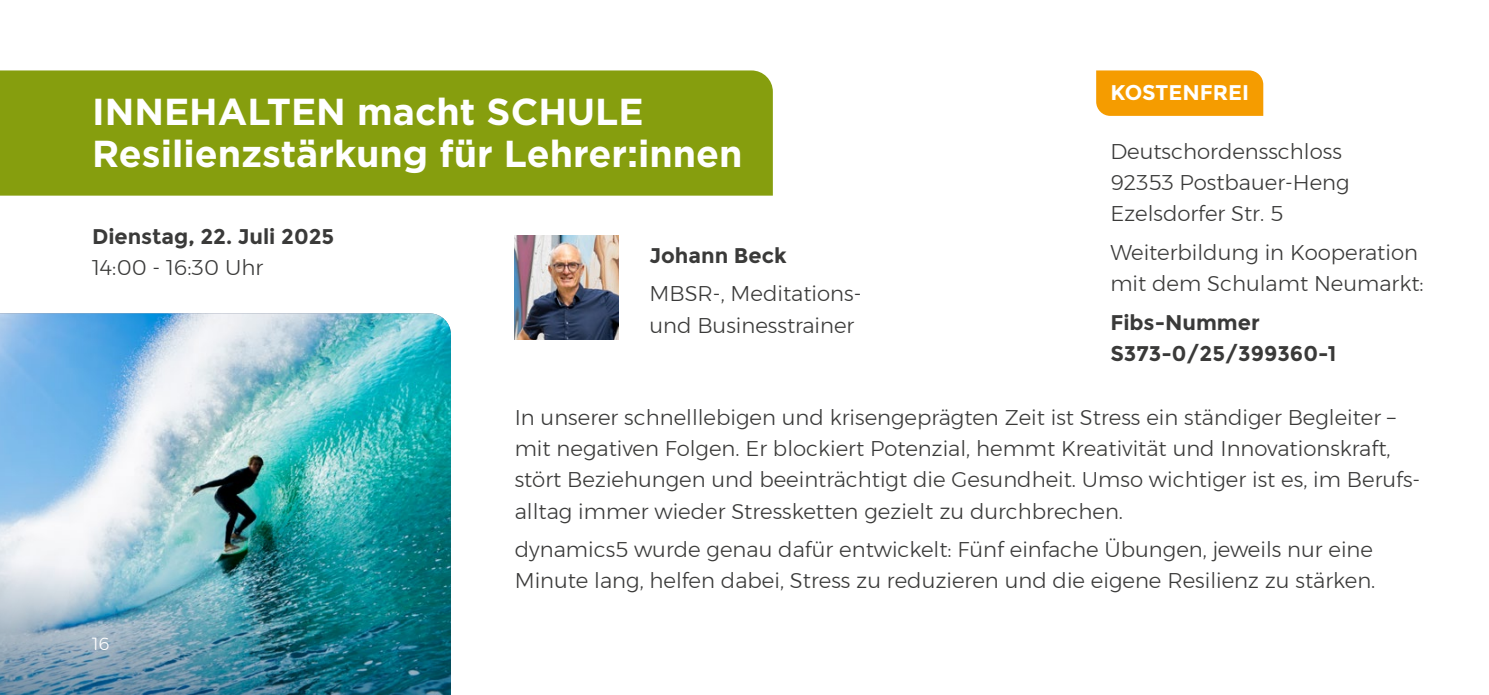
<style>
.page{position:relative;width:1489px;height:695px;background:#fff}
.page>*{position:absolute;margin:0;border:0;box-sizing:border-box;transform-origin:0 0}
.t1{font:700 37.5px/42.5px "Gotham";color:#fff}
.t2{font:300 21.25px/31.2px "Montserrat";color:#3a3a39}
.t3{font:700 21.25px/31.2px "Montserrat";color:#3a3a39}
.t4{font:700 21.25px "Montserrat";color:#fff}
.t5{font:300 17.5px "Montserrat";color:#fff}
</style>
<div class="page">
<img style="left:0;top:313px;width:451px;height:163px">
<img style="left:0;top:476px;width:451px;height:218px">
<div style="left:1096px;top:70px;width:167px;height:46px;background:#f59c00"></div>
<img style="left:514px;top:236px;width:104px;height:104px">
<div style="left:0;top:70px;width:772px;height:125px;background:#869e0e"></div>
<h1 class="t1" style="left:92px;top:90px;width:652px">INNEHALTEN macht SCHULE<br>Resilienzstärkung für Lehrer:innen</h1>
<p class="t3" style="left:92px;top:221px;width:243px">Dienstag, 22. Juli 2025</p>
<p class="t2" style="left:92px;top:251px;width:172px">14:00 - 16:30 Uhr</p>
<p class="t3" style="left:649px;top:240px;width:139px">Johann Beck</p>
<p class="t2" style="left:649px;top:278px;width:213px">MBSR-, Meditations&shy;und Businesstrainer</p>
<p class="t4" style="left:1110px;top:80px;width:140px">KOSTENFREI</p>
<p class="t2" style="left:1110px;top:135px;width:241px">Deutschordensschloss<br>92353 Postbauer-Heng<br>Ezelsdorfer Str. 5</p>
<p class="t2" style="left:1110px;top:236px;width:315px">Weiterbildung in Kooperation mit dem Schulamt Neumarkt:</p>
<p class="t3" style="left:1110px;top:306px;width:228px">Fibs-Nummer<br>S373-0/25/399360-1</p>
<p class="t5" style="left:92px;top:630px;width:19px">16</p>
<p class="t2" style="left:514px;top:401px;width:907px">In unserer schnelllebigen und krisengeprägten Zeit ist Stress ein ständiger Begleiter – mit negativen Folgen. Er blockiert Potenzial, hemmt Kreativität und Innovationskraft, stört Beziehungen und beeinträchtigt die Gesundheit. Umso wichtiger ist es, im Berufs&shy;alltag immer wieder Stressketten gezielt zu durchbrechen.</p>
<p class="t2" style="left:514px;top:533px;width:862px">dynamics5 wurde genau dafür entwickelt: Fünf einfache Übungen, jeweils nur eine<br>Minute lang, helfen dabei, Stress zu reduzieren und die eigene Resilienz zu stärken.</p>
</div>
